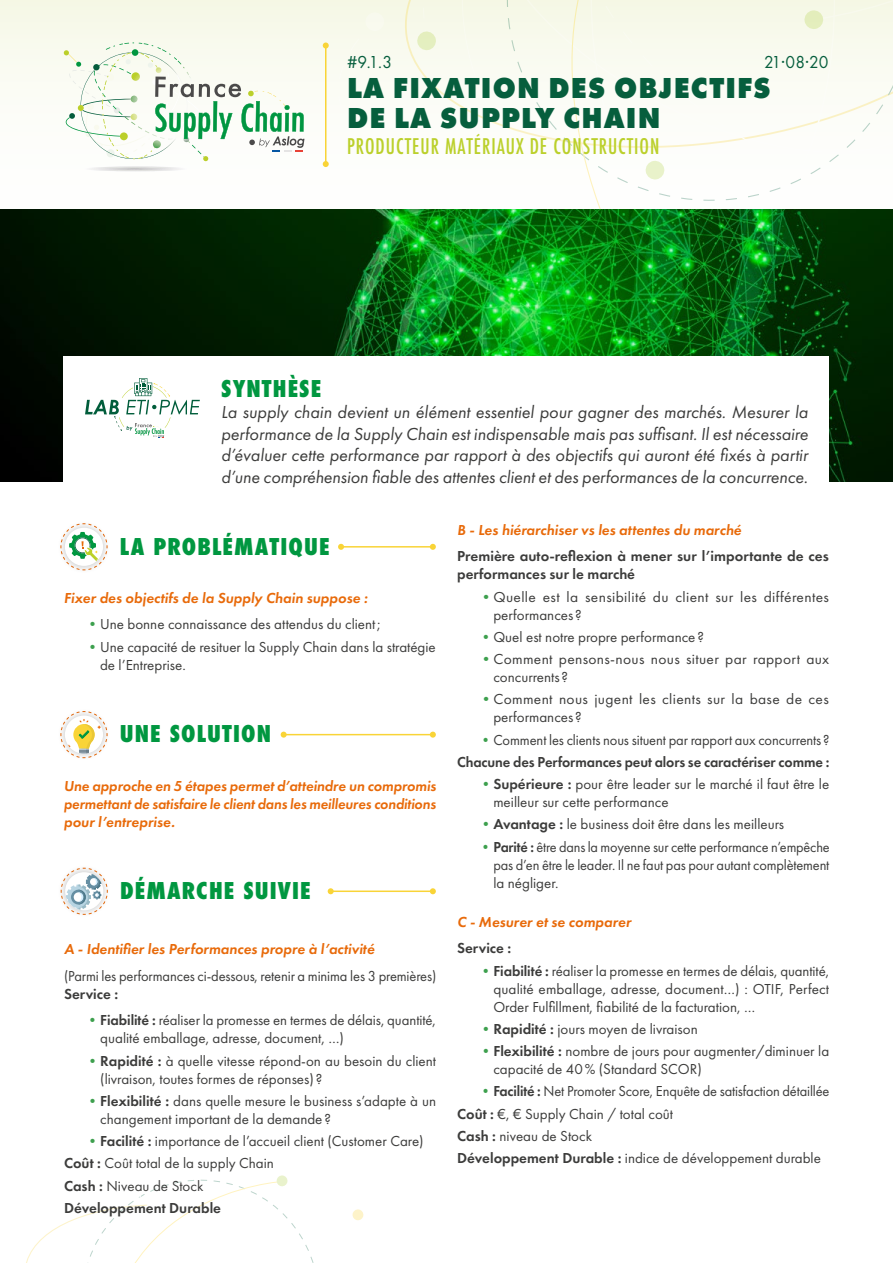
<style>
.page{position:relative;width:893px;height:1263px;background:#fff}
.page>*{position:absolute;margin:0;border:0;box-sizing:border-box;transform-origin:0 0}
.t1{font:800 30px/30px "Futura PT";letter-spacing:.04em;color:#065e3d;scale:.95 1}
.t2{font:800 condensed 22.5px "Futura";letter-spacing:.05em;color:#009740}
.t3{font:500 condensed 21px "Futura";letter-spacing:.05em;color:#bbd02b;scale:.95 1}
.t4{font:italic 18px/21.6px "Futura PT";color:#3c3c3b;text-align:justify}
.t5{font:18px "Futura PT";color:#065e3d;scale:.95 1}
.t6{font:15px/18px "Futura PT";color:#3c3c3b}
.t7{font:italic 600 15px/18px "Futura PT";color:#e86a0a;text-align:justify}
.t8{font:15px/22.2px "Futura PT";color:#3c3c3b;scale:.96 1}
.t9{font:15px/18px "Futura PT";color:#3c3c3b;text-align:justify;scale:.95 1}
.t10{font:15px/18px "Futura PT";letter-spacing:.02em;color:#3c3c3b}
.t11{font:600 15px/18px "Futura PT";letter-spacing:.005em;color:#3c3c3b}
.t12{font:15px/18px "Futura PT";letter-spacing:.025em;color:#3c3c3b}
.s1{color:#3da04e}
.s2{font-weight:600}
</style>
<div class="page">
<svg style="left:0;top:0;width:443px;height:210px;fill:#fbfcf5"></svg>
<svg style="left:334px;top:20px;width:137px;height:184px"></svg>
<div style="left:863px;top:51px;width:30px;height:81px;background:#fbfcf4"></div>
<svg style="left:792px;top:51px;width:71px;height:133px"></svg>
<svg style="left:471px;top:51px;width:321px;height:159px"></svg>
<svg style="left:645px;top:160px;width:20px;height:20px"></svg>
<svg style="left:365px;top:12px;width:20px;height:20px"></svg>
<div style="left:402px;top:0;width:491px;height:51px;background:#f7f9ea"></div>
<svg style="left:26px;top:1179px;width:333px;height:84px"></svg>
<div style="left:207px;top:1207px;width:11px;height:12px;background:#fff;border-radius:5px"></div>
<svg style="left:352px;top:1209px;width:12px;height:11px"></svg>
<div style="left:147px;top:1200px;width:11px;height:12px;background:#fff;border-radius:5px"></div>
<svg style="left:276px;top:1175px;width:12px;height:11px"></svg>
<svg style="left:64px;top:43px;width:240px;height:128px"></svg>
<hr style="left:325px;top:46px;width:1px;height:118px;background:#f9d437">
<svg style="left:323px;top:43px;width:6px;height:6px"></svg>
<svg style="left:323px;top:161px;width:6px;height:6px"></svg>
<hr style="left:331px;top:890px;width:102px;height:2px;background:#f9d437">
<svg style="left:328px;top:888px;width:6px;height:6px"></svg>
<svg style="left:430px;top:888px;width:6px;height:6px"></svg>
<img style="left:0;top:210px;width:893px;height:272px">
<div style="left:64px;top:357px;width:765px;height:126px;background:#fff"></div>
<svg style="left:85px;top:378px;width:115px;height:60px"></svg>
<hr style="left:341px;top:546px;width:92px;height:1px;background:#f9d437">
<svg style="left:338px;top:544px;width:6px;height:6px"></svg>
<svg style="left:430px;top:544px;width:6px;height:6px"></svg>
<svg style="left:60px;top:523px;width:48px;height:48px"></svg>
<svg style="left:60px;top:867px;width:48px;height:48px"></svg>
<hr style="left:284px;top:734px;width:149px;height:1px;background:#f9d437">
<svg style="left:281px;top:732px;width:6px;height:6px"></svg>
<svg style="left:430px;top:732px;width:6px;height:6px"></svg>
<svg style="left:60px;top:711px;width:48px;height:47px"></svg>
<p class="t5" style="left:347px;top:52px;width:49px">#9.1.3</p>
<p class="t5" style="left:764px;top:52px;width:69px">21·08·20</p>
<h1 class="t1" style="left:347px;top:73px;width:447px">LA FIXATION DES OBJECTIFS<br>DE LA SUPPLY CHAIN</h1>
<h3 class="t3" style="left:347px;top:132px;width:330px">PRODUCTEUR MATÉRIAUX DE CONSTRUCTION</h3>
<h2 class="t2" style="left:221px;top:373px;width:102px">SYNTHÈSE</h2>
<p class="t4" style="left:221px;top:401px;width:588px">La supply chain devient un élément essentiel pour gagner des marchés. Mesurer la performance de la Supply Chain est indispensable mais pas suffisant. Il est nécessaire d’évaluer cette performance par rapport à des objectifs qui auront été fixés à partir d’une compréhension fiable des attentes client et des performances de la concurrence.</p>
<h2 class="t2" style="left:120px;top:531px;width:211px">LA PROBLÉMATIQUE</h2>
<p class="t7" style="left:64px;top:589px;width:305px">Fixer des objectifs de la Supply Chain suppose :</p>
<p class="t6" style="left:85px;top:615px;width:297px"><span class="s1">•</span>Une bonne connaissance des attendus du client ;</p>
<p class="t6" style="left:100px;top:638px;width:337px;text-indent:-15px"><span class="s1">•</span>Une capacité de resituer la Supply Chain dans la stratégie de l’Entreprise.</p>
<h2 class="t2" style="left:120px;top:719px;width:153px">UNE SOLUTION</h2>
<p class="t7" style="left:64px;top:776px;width:374px">Une approche en 5 étapes permet d’atteindre un compromis permettant de satisfaire le client dans les meilleures conditions pour l’entreprise.</p>
<h2 class="t2" style="left:120px;top:875px;width:192px">DÉMARCHE SUIVIE</h2>
<p class="t7" style="left:64px;top:940px;width:312px">A - Identifier les Performances propre à l’activité</p>
<p class="t6" style="left:64px;top:967px;width:374px">(Parmi les performances ci-dessous, retenir a minima les 3 premières)</p>
<p class="t11" style="left:64px;top:985px;width:56px">Service :</p>
<p class="t6" style="left:100px;top:1011px;width:337px;text-indent:-15px"><span class="s1">•</span><span class="s2">Fiabilité :</span> réaliser la promesse en termes de délais, quantité, qualité emballage, adresse, document, …)</p>
<p class="t6" style="left:100px;top:1051px;width:337px;text-indent:-15px"><span class="s1">•</span><span class="s2">Rapidité :</span> à quelle vitesse répond-on au besoin du client (livraison, toutes formes de réponses) ?</p>
<p class="t6" style="left:100px;top:1092px;width:337px;text-indent:-15px"><span class="s1">•</span><span class="s2">Flexibilité :</span> dans quelle mesure le business s’adapte à un changement important de la demande ?</p>
<p class="t6" style="left:64px;top:1130px;width:361px;line-height:22.2px;text-indent:21px"><span class="s1">•</span><span class="s2">Facilité :</span> importance de l’accueil client (Customer Care)<br><span class="s2">Coût :</span> Coût total de la supply Chain<br><span class="s2">Cash :</span> Niveau de Stock<br><span class="s2">Développement Durable</span></p>
<p class="t7" style="left:457px;top:520px;width:286px">B - Les hiérarchiser vs les attentes du marché</p>
<p class="t11" style="left:457px;top:547px;width:373px">Première auto-reflexion à mener sur l’importante de ces performances sur le marché</p>
<p class="t12" style="left:493px;top:587px;width:337px;text-indent:-15px"><span class="s1">•</span>Quelle est la sensibilité du client sur les différentes performances ?</p>
<p class="t6" style="left:478px;top:628px;width:227px"><span class="s1">•</span>Quel est notre propre performance ?</p>
<p class="t10" style="left:493px;top:650px;width:337px;text-indent:-15px"><span class="s1">•</span>Comment pensons-nous nous situer par rapport aux concurrents ?</p>
<p class="t10" style="left:493px;top:690px;width:337px;text-indent:-15px"><span class="s1">•</span>Comment nous jugent les clients sur la base de ces performances ?</p>
<p class="t6" style="left:457px;top:728px;width:374px;line-height:22.2px;text-align:right"><span class="s1">•</span>Comment les clients nous situent par rapport aux concurrents ?<br><span class="s2">Chacune des Performances peut alors se caractériser comme :</span></p>
<p class="t6" style="left:493px;top:775px;width:337px;text-indent:-15px"><span class="s1">•</span><span class="s2">Supérieure :</span> pour être leader sur le marché il faut être le meilleur sur cette performance</p>
<p class="t6" style="left:478px;top:815px;width:307px"><span class="s1">•</span><span class="s2">Avantage :</span> le business doit être dans les meilleurs</p>
<p class="t9" style="left:493px;top:837px;width:355px;text-indent:-15px"><span class="s1">•</span><span class="s2">Parité :</span> être dans la moyenne sur cette performance n’empêche pas d’en être le leader. Il ne faut pas pour autant complètement la négliger.</p>
<p class="t7" style="left:457px;top:912px;width:176px">C - Mesurer et se comparer</p>
<p class="t11" style="left:457px;top:939px;width:56px">Service :</p>
<p class="t6" style="left:493px;top:961px;width:337px;text-align:justify;text-indent:-15px"><span class="s1">•</span><span class="s2">Fiabilité :</span> réaliser la promesse en termes de délais, quantité, qualité emballage, adresse, document…) : OTIF, Perfect Order Fulfillment, fiabilité de la facturation, …</p>
<p class="t6" style="left:478px;top:1020px;width:221px"><span class="s1">•</span><span class="s2">Rapidité :</span> jours moyen de livraison</p>
<p class="t6" style="left:493px;top:1042px;width:337px;text-indent:-15px"><span class="s1">•</span><span class="s2">Flexibilité :</span> nombre de jours pour augmenter/diminuer la capacité de 40% (Standard SCOR)</p>
<p class="t8" style="left:457px;top:1080px;width:389px;text-indent:21px"><span class="s1">•</span><span class="s2">Facilité :</span> Net Promoter Score, Enquête de satisfaction détaillée <span class="s2">Coût :</span> €, € Supply Chain / total coût<br><span class="s2">Cash :</span> niveau de Stock<br><span class="s2">Développement Durable :</span> indice de développement durable</p>
</div>
